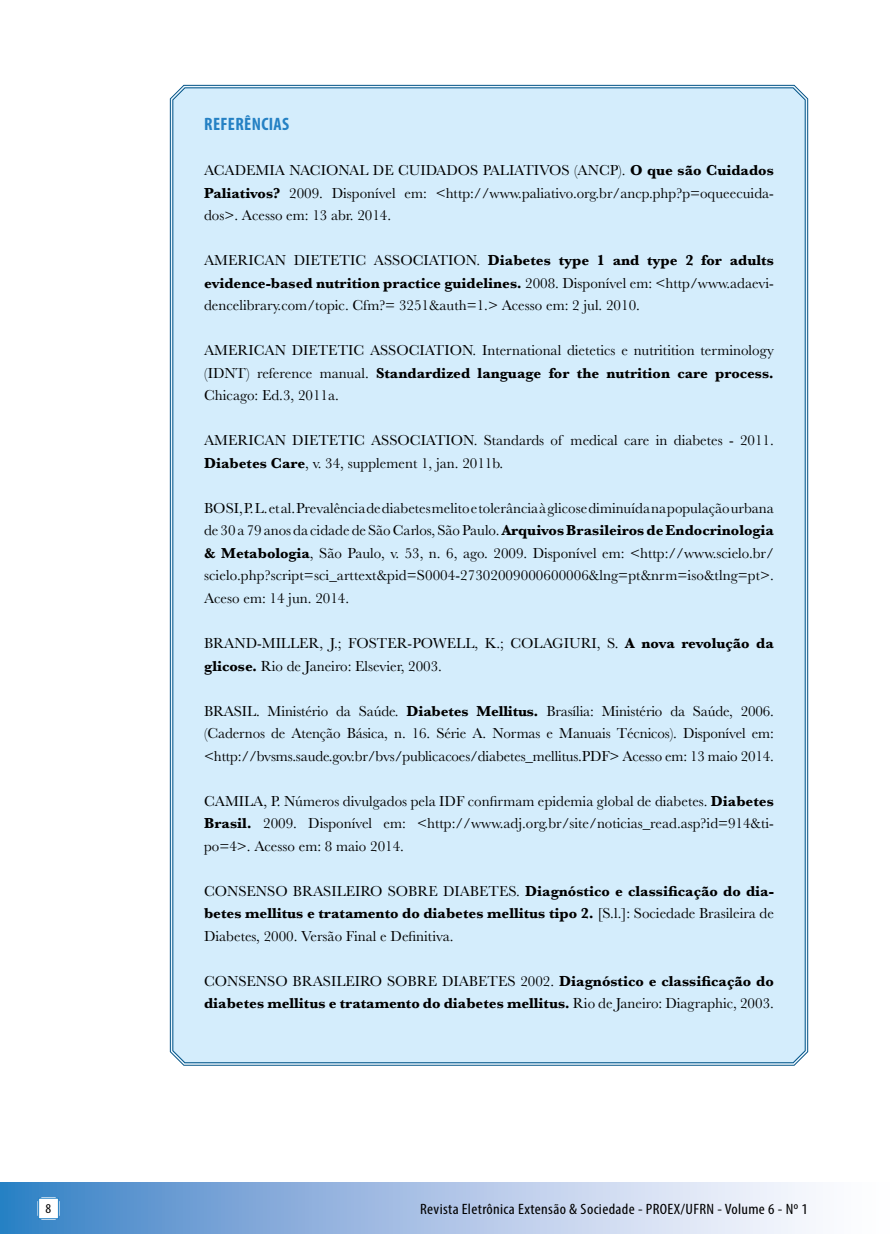
<style>
.page{position:relative;width:893px;height:1234px;background:#fff}
.page>*{position:absolute;margin:0;border:0;box-sizing:border-box;transform-origin:0 0}
.t1{font:700 condensed 18px "Myriad Pro";letter-spacing:.02em;color:#2581c4}
.t2{font:15px/22.5px "Baskerville";color:#000;text-align:justify}
.t3{font:700 15px/22.5px "Baskerville";color:#000}
.t4{font:condensed 15px "Myriad Pro";letter-spacing:.02em;color:#000;scale:1.1 1}
.t5{font:condensed 13.5px "Myriad Pro";color:#000;scale:1.1 1}
.s1{font-weight:700}
.s2{font-weight:400}
</style>
<div class="page">
<svg style="left:0;top:1182px;width:809px;height:51px;background:#a0bee3"></svg>
<div style="left:172px;top:87px;width:634px;height:975px;background:#d4edfc"></div>
<svg style="left:38px;top:1196px;width:22px;height:23px"></svg>
<div style="left:38px;top:1197px;width:21px;height:21px;background:#fff;border:1px solid #2581c4"></div>
<p class="t1" style="left:204px;top:113px;width:87px">REFERÊNCIAS</p>
<p class="t2" style="left:204px;top:159px;width:571px">ACADEMIA NACIONAL DE CUIDADOS PALIATIVOS (ANCP). <span class="s1">O que são Cuidados Paliativos?</span> 2009. Disponível em: &lt;http://www.paliativo.org.br/ancp.php?p=oqueecuida&shy;dos&gt;. Acesso em: 13 abr. 2014.</p>
<p class="t2" style="left:204px;top:249px;width:571px">AMERICAN DIETETIC ASSOCIATION. <span class="s1">Diabetes type 1 and type 2 for adults evidence-based nutrition practice guidelines.</span> 2008. Disponível em: &lt;http/www.adaevi&shy;dencelibrary.com/topic. Cfm?= 3251&amp;auth=1.&gt; Acesso em: 2 jul. 2010.</p>
<p class="t2" style="left:204px;top:339px;width:571px">AMERICAN DIETETIC ASSOCIATION. International dietetics e nutritition terminology (IDNT) reference manual. <span class="s1">Standardized language for the nutrition care process.<br></span>Chicago: Ed.3, 2011a.</p>
<p class="t2" style="left:204px;top:429px;width:571px">AMERICAN DIETETIC ASSOCIATION. Standards of medical care in diabetes - 2011.<br><span class="s1">Diabetes Care</span>, v. 34, supplement 1, jan. 2011b.</p>
<p class="t2" style="left:204px;top:497px;width:571px">BOSI, P. L. et al. Prevalência de diabetes melito e tolerância à glicose diminuída na população urbana de 30 a 79 anos da cidade de São Carlos, São Paulo. <span class="s1">Arquivos Brasileiros de Endocrinologia &amp; Metabologia</span>, São Paulo, v. 53, n. 6, ago. 2009. Disponível em: &lt;http://www.scielo.br/ scielo.php?script=sci_arttext&amp;pid=S0004-27302009000600006&amp;lng=pt&amp;nrm=iso&amp;tlng=pt&gt;.<br>Aceso em: 14 jun. 2014.</p>
<p class="t2" style="left:204px;top:632px;width:571px">BRAND-MILLER, J.; FOSTER-POWELL, K.; COLAGIURI, S. <span class="s1">A nova revolução da glicose.</span> Rio de Janeiro: Elsevier, 2003.</p>
<p class="t2" style="left:204px;top:699px;width:571px">BRASIL. Ministério da Saúde. <span class="s1">Diabetes Mellitus.</span> Brasília: Ministério da Saúde, 2006. (Cadernos de Atenção Básica, n. 16. Série A. Normas e Manuais Técnicos). Disponível em: &lt;http://bvsms.saude.gov.br/bvs/publicacoes/diabetes_mellitus.PDF&gt; Acesso em: 13 maio 2014.</p>
<p class="t2" style="left:204px;top:789px;width:571px">CAMILA, P. Números divulgados pela IDF confirmam epidemia global de diabetes. <span class="s1">Diabetes Brasil.</span> 2009. Disponível em: &lt;http://www.adj.org.br/site/noticias_read.asp?id=914&amp;ti&shy;po=4&gt;. Acesso em: 8 maio 2014.</p>
<p class="t2" style="left:204px;top:879px;width:571px">CONSENSO BRASILEIRO SOBRE DIABETES. <span class="s1">Diagnóstico e classificação do dia&shy;betes mellitus e tratamento do diabetes mellitus tipo 2.</span> [S.l.]: Sociedade Brasileira de Diabetes, 2000. Versão Final e Definitiva.</p>
<p class="t3" style="left:204px;top:969px;width:571px"><span class="s2">CONSENSO BRASILEIRO SOBRE DIABETES 2002.</span> Diagnóstico e classificação do diabetes mellitus e tratamento do diabetes mellitus. <span class="s2">Rio de Janeiro: Diagraphic, 2003.</span></p>
<p class="t5" style="left:46px;top:1200px;width:7px">8</p>
<p class="t4" style="left:420px;top:1199px;width:354px">Revista Eletrônica Extensão &amp; Sociedade - PROEX/UFRN - Volume 6 - No 1</p>
</div>
